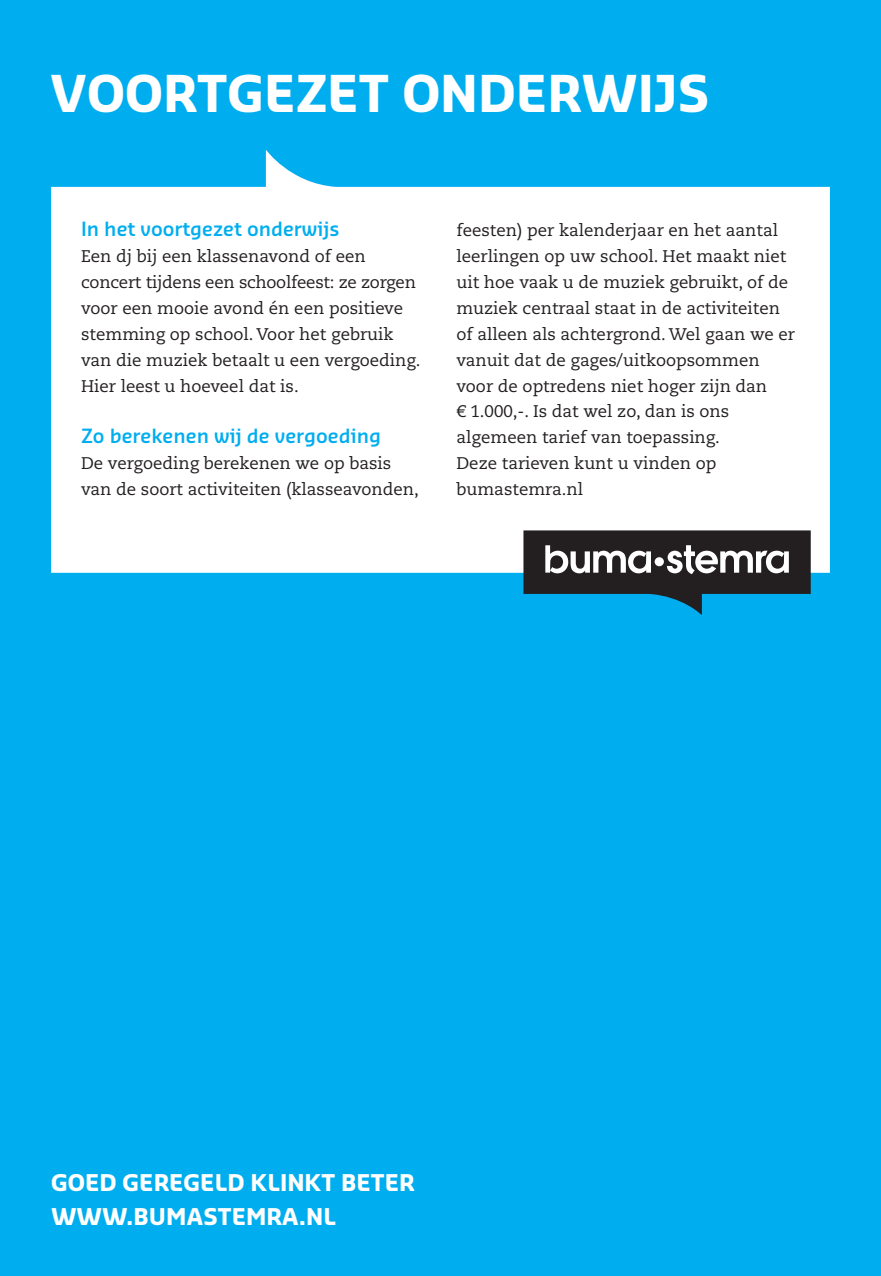
<style>
.page{position:relative;width:881px;height:1276px;background:#fff}
.page>*{position:absolute;margin:0;border:0;box-sizing:border-box;transform-origin:0 0}
.t1{font:700 49.5px "Sansa Std";color:#fff}
.t2{font:700 22.5px/33.8px "Sansa Std";color:#fff}
.t3{font:600 19.12px "Sansa Std";color:#00aeef}
.t4{font:16.88px/25.9px "Caecilia LT Std";color:#231f20}
</style>
<div class="page">
<div style="left:0;top:0;width:880px;height:1276px;background:#00aeef"></div>
<svg style="left:51px;top:150px;width:778px;height:423px;background:#e8f7fd"></svg>
<svg style="left:523px;top:530px;width:287px;height:85px"></svg>
<h1 class="t1" style="left:50px;top:61px;width:661px">VOORTGEZET ONDERWIJS</h1>
<p class="t3" style="left:81px;top:217px;width:260px">In het voortgezet onderwijs</p>
<p class="t4" style="left:81px;top:244px;width:341px">Een dj bij een klassenavond of een concert tijdens een schoolfeest: ze zorgen voor een mooie avond én een positieve stemming op school. Voor het gebruik van die muziek betaalt u een vergoeding.<br>Hier leest u hoeveel dat is.</p>
<p class="t3" style="left:81px;top:424px;width:301px">Zo berekenen wij de vergoeding</p>
<p class="t4" style="left:81px;top:451px;width:339px">De vergoeding berekenen we op basis van de soort activiteiten (klasseavonden,</p>
<p class="t4" style="left:456px;top:218px;width:340px">feesten) per kalenderjaar en het aantal leerlingen op uw school. Het maakt niet uit hoe vaak u de muziek gebruikt, of de muziek centraal staat in de activiteiten of alleen als achtergrond. Wel gaan we er vanuit dat de gages/uitkoopsommen voor de optredens niet hoger zijn dan<br>€ 1.000,-. Is dat wel zo, dan is ons algemeen tarief van toepassing.<br>Deze tarieven kunt u vinden op bumastemra.nl</p>
<h2 class="t2" style="left:51px;top:1164px;width:365px">GOED GEREGELD KLINKT BETER<br>WWW.BUMASTEMRA.NL</h2>
</div>
